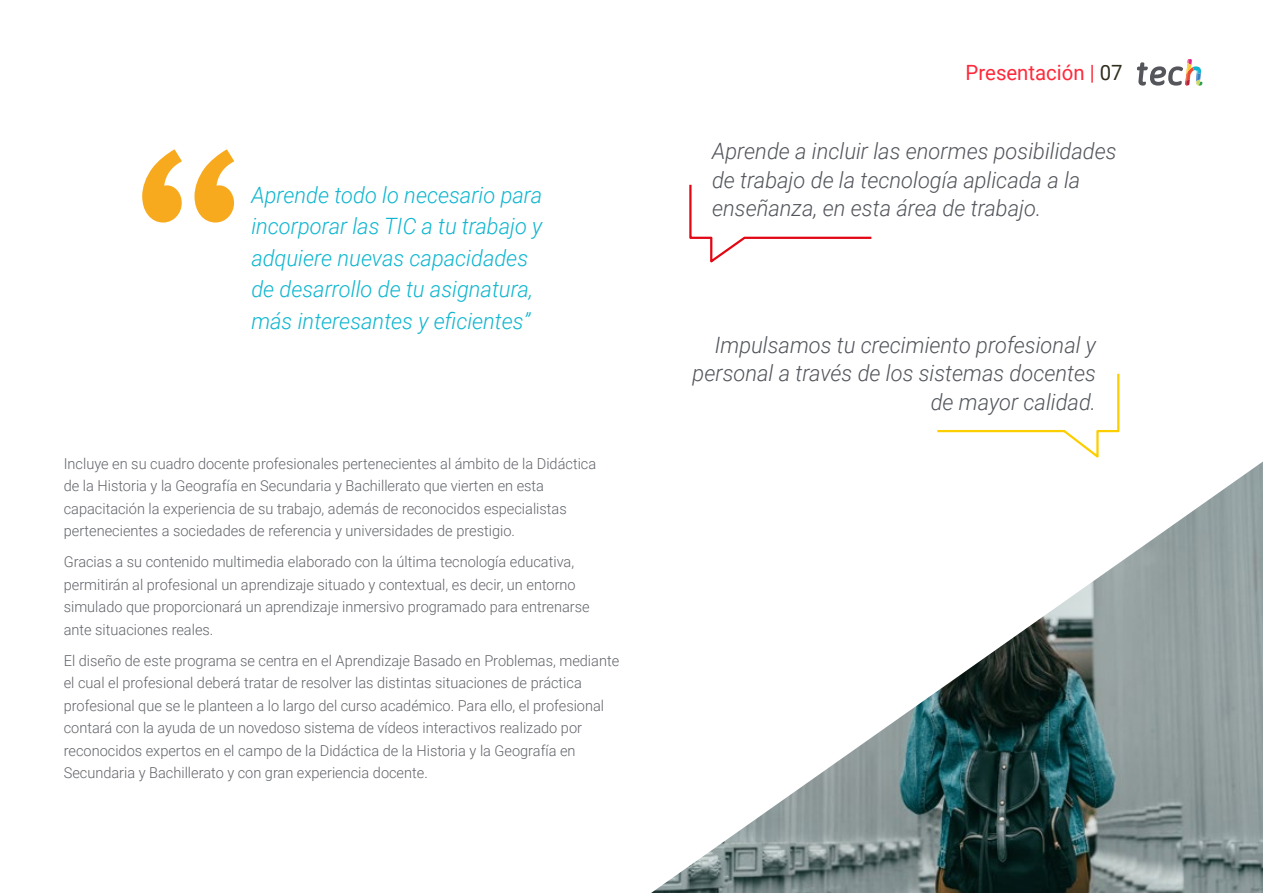
<style>
.page{position:relative;width:1263px;height:893px;background:#fff}
.page>*{position:absolute;margin:0;border:0;box-sizing:border-box;transform-origin:0 0}
.t1{font:italic 300 22.5px/28.5px "Roboto";color:#52555b;text-align:right}
.t2{font:italic 300 22.5px/31.5px "Roboto";color:#0fb6cf}
.t3{font:21px "Roboto";color:#ff293a}
.t4{font:300 15px/22.5px "Roboto";color:#61646a}
.s1{color:#fc2a3b}
.s2{color:#312e20}
</style>
<div class="page">
<svg style="left:142px;top:149px;width:92px;height:74px"></svg>
<img style="left:651px;top:461px;width:612px;height:432px">
<svg style="left:937px;top:373px;width:183px;height:85px"></svg>
<svg style="left:689px;top:184px;width:183px;height:79px"></svg>
<svg style="left:1137px;top:59px;width:65px;height:27px"></svg>
<h1 class="t2" style="left:251px;top:178px;width:292px">Aprende todo lo necesario para incorporar las TIC a tu trabajo y adquiere nuevas capacidades de desarrollo de tu asignatura, más interesantes y eficientes”</h1>
<p class="t4" style="left:64px;top:452px;width:534px">Incluye en su cuadro docente profesionales pertenecientes al ámbito de la Didáctica de la Historia y la Geografía en Secundaria y Bachillerato que vierten en esta capacitación la experiencia de su trabajo, además de reconocidos especialistas pertenecientes a sociedades de referencia y universidades de prestigio.</p>
<p class="t4" style="left:64px;top:550px;width:527px">Gracias a su contenido multimedia elaborado con la última tecnología educativa, permitirán al profesional un aprendizaje situado y contextual, es decir, un entorno simulado que proporcionará un aprendizaje inmersivo programado para entrenarse ante situaciones reales.</p>
<p class="t4" style="left:64px;top:649px;width:557px">El diseño de este programa se centra en el Aprendizaje Basado en Problemas, mediante el cual el profesional deberá tratar de resolver las distintas situaciones de práctica profesional que se le planteen a lo largo del curso académico. Para ello, el profesional contará con la ayuda de un novedoso sistema de vídeos interactivos realizado por reconocidos expertos en el campo de la Didáctica de la Historia y la Geografía en Secundaria y Bachillerato y con gran experiencia docente.</p>
<h2 class="t3" style="left:966px;top:57px;width:159px">Presentación <span class="s1">|</span> <span class="s2">07</span></h2>
<h1 class="t1" style="left:712px;top:136px;width:406px;text-align:left">Aprende a incluir las enormes posibilidades de trabajo de la tecnología aplicada a la enseñanza, en esta área de trabajo.</h1>
<h1 class="t1" style="left:692px;top:330px;width:405px">Impulsamos tu crecimiento profesional y personal a través de los sistemas docentes de mayor calidad.</h1>
</div>
